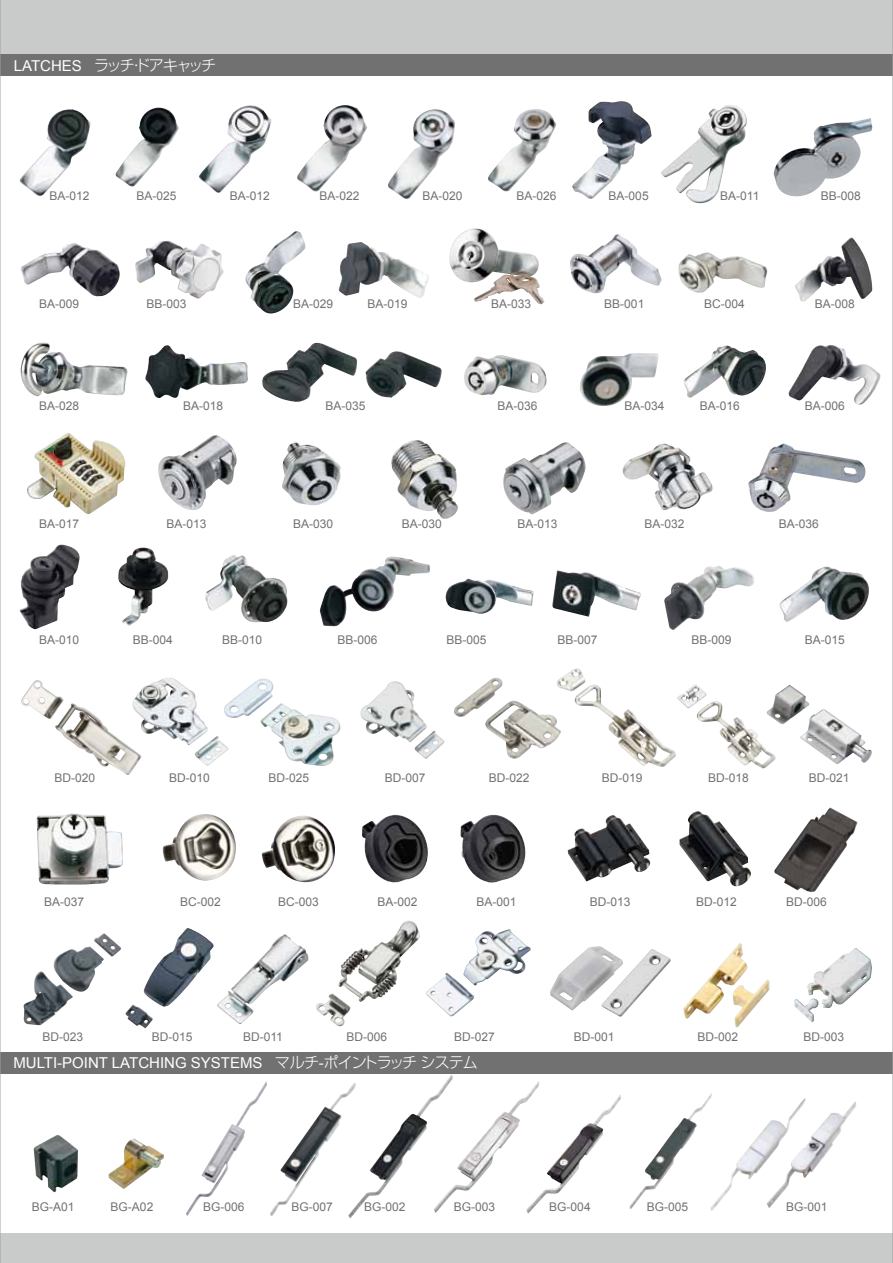
<style>
.page{position:relative;width:893px;height:1263px;background:#fff}
.page>*{position:absolute;margin:0;border:0;box-sizing:border-box;transform-origin:0 0}
.t1{font:15px "Arial";color:#fff}
.t2{font:300 15px "Shin Go Pro";letter-spacing:-.125em;color:#fff}
.t3{font:12px "Arial";color:#727171}
.s1{font-family:"Arial";font-weight:400}
.s2{font-family:"Shin Go Pro";font-weight:300}
</style>
<div class="page">
<div style="left:0;top:1233px;width:893px;height:30px;background:#c9caca"></div>
<div style="left:0;top:0;width:893px;height:75px;background:#c9caca"></div>
<div style="left:0;top:54px;width:893px;height:21px;background:#727171"></div>
<img style="left:20px;top:342px;width:108px;height:54px">
<img style="left:338px;top:242px;width:91px;height:56px">
<img style="left:145px;top:345px;width:103px;height:53px">
<img style="left:572px;top:101px;width:80px;height:98px">
<img style="left:661px;top:105px;width:86px;height:99px">
<img style="left:779px;top:566px;width:90px;height:56px">
<img style="left:464px;top:355px;width:83px;height:41px">
<img style="left:449px;top:229px;width:96px;height:76px">
<img style="left:488px;top:109px;width:68px;height:82px">
<img style="left:115px;top:108px;width:64px;height:79px">
<img style="left:388px;top:109px;width:67px;height:90px">
<img style="left:297px;top:105px;width:70px;height:87px">
<img style="left:245px;top:231px;width:61px;height:83px">
<img style="left:365px;top:351px;width:77px;height:47px">
<img style="left:262px;top:343px;width:95px;height:59px">
<img style="left:580px;top:353px;width:79px;height:53px">
<img style="left:748px;top:443px;width:118px;height:69px">
<img style="left:684px;top:345px;width:82px;height:53px">
<img style="left:199px;top:105px;width:73px;height:88px">
<img style="left:19px;top:109px;width:72px;height:87px">
<img style="left:622px;top:444px;width:91px;height:66px">
<img style="left:391px;top:440px;width:67px;height:79px">
<img style="left:282px;top:442px;width:59px;height:63px">
<img style="left:503px;top:442px;width:83px;height:73px">
<img style="left:158px;top:435px;width:79px;height:75px">
<img style="left:27px;top:433px;width:99px;height:81px">
<img style="left:36px;top:813px;width:87px;height:72px">
<img style="left:453px;top:1081px;width:86px;height:112px">
<img style="left:108px;top:1138px;width:56px;height:51px">
<img style="left:33px;top:1135px;width:45px;height:57px">
<img style="left:806px;top:1101px;width:50px;height:76px">
<img style="left:710px;top:1098px;width:96px;height:113px">
<img style="left:630px;top:1093px;width:82px;height:116px">
<img style="left:526px;top:1094px;width:95px;height:119px">
<img style="left:348px;top:1074px;width:105px;height:144px">
<img style="left:270px;top:1083px;width:86px;height:133px">
<img style="left:186px;top:1081px;width:81px;height:135px">
<img style="left:568px;top:815px;width:82px;height:67px">
<img style="left:679px;top:811px;width:72px;height:76px">
<img style="left:608px;top:949px;width:63px;height:68px">
<img style="left:550px;top:946px;width:73px;height:64px">
<img style="left:217px;top:934px;width:92px;height:90px">
<img style="left:337px;top:921px;width:83px;height:81px">
<img style="left:426px;top:929px;width:105px;height:88px">
<img style="left:229px;top:678px;width:112px;height:88px">
<img style="left:360px;top:681px;width:85px;height:78px">
<img style="left:454px;top:677px;width:102px;height:82px">
<img style="left:774px;top:807px;width:84px;height:85px">
<img style="left:774px;top:685px;width:98px;height:79px">
<img style="left:55px;top:703px;width:80px;height:72px">
<img style="left:21px;top:680px;width:43px;height:40px">
<img style="left:556px;top:668px;width:120px;height:99px">
<img style="left:125px;top:928px;width:89px;height:100px">
<img style="left:677px;top:684px;width:30px;height:24px">
<img style="left:696px;top:701px;width:80px;height:68px">
<img style="left:683px;top:943px;width:87px;height:84px">
<img style="left:131px;top:678px;width:98px;height:89px">
<img style="left:794px;top:948px;width:78px;height:74px">
<img style="left:23px;top:971px;width:50px;height:54px">
<img style="left:53px;top:933px;width:68px;height:59px">
<img style="left:570px;top:234px;width:92px;height:60px">
<img style="left:261px;top:815px;width:74px;height:68px">
<img style="left:163px;top:814px;width:73px;height:66px">
<img style="left:678px;top:252px;width:90px;height:41px">
<img style="left:726px;top:281px;width:38px;height:12px">
<img style="left:664px;top:566px;width:90px;height:64px">
<img style="left:773px;top:118px;width:100px;height:79px">
<img style="left:118px;top:547px;width:51px;height:79px">
<img style="left:205px;top:555px;width:83px;height:68px">
<img style="left:552px;top:570px;width:89px;height:47px">
<img style="left:445px;top:578px;width:89px;height:36px">
<img style="left:320px;top:556px;width:110px;height:70px">
<img style="left:135px;top:240px;width:89px;height:59px">
<img style="left:21px;top:243px;width:99px;height:53px">
<img style="left:19px;top:544px;width:61px;height:86px">
<img style="left:460px;top:814px;width:66px;height:69px">
<img style="left:362px;top:815px;width:66px;height:67px">
<img style="left:795px;top:237px;width:77px;height:65px">
<img style="left:789px;top:345px;width:91px;height:59px">
<div style="left:0;top:1052px;width:893px;height:21px;background:#727171"></div>
<hr style="left:0;top:0;width:1px;height:1263px;background:#9fa0a0">
<hr style="left:892px;top:0;width:1px;height:1263px;background:#9fa0a0">
<p class="t2" style="left:14px;top:53px;width:204px"><span class="s1">LATCHES</span> ラッチ・ドアキャッチ</p>
<p class="t3" style="left:49px;top:188px;width:42px">BA-012</p>
<p class="t3" style="left:137px;top:188px;width:42px">BA-025</p>
<p class="t3" style="left:230px;top:188px;width:42px">BA-012</p>
<p class="t3" style="left:319px;top:188px;width:42px">BA-022</p>
<p class="t3" style="left:422px;top:188px;width:42px">BA-020</p>
<p class="t3" style="left:517px;top:188px;width:42px">BA-026</p>
<p class="t3" style="left:609px;top:188px;width:42px">BA-005</p>
<p class="t3" style="left:720px;top:188px;width:41px">BA-011</p>
<p class="t3" style="left:821px;top:188px;width:42px">BB-008</p>
<p class="t3" style="left:39px;top:296px;width:42px">BA-009</p>
<p class="t3" style="left:146px;top:296px;width:42px">BB-003</p>
<p class="t3" style="left:293px;top:296px;width:42px">BA-029</p>
<p class="t3" style="left:368px;top:296px;width:42px">BA-019</p>
<p class="t3" style="left:491px;top:296px;width:42px">BA-033</p>
<p class="t3" style="left:604px;top:296px;width:42px">BB-001</p>
<p class="t3" style="left:704px;top:296px;width:42px">BC-004</p>
<p class="t3" style="left:815px;top:296px;width:42px">BA-008</p>
<p class="t3" style="left:39px;top:398px;width:42px">BA-028</p>
<p class="t3" style="left:183px;top:398px;width:42px">BA-018</p>
<p class="t3" style="left:325px;top:398px;width:42px">BA-035</p>
<p class="t3" style="left:497px;top:398px;width:42px">BA-036</p>
<p class="t3" style="left:624px;top:398px;width:42px">BA-034</p>
<p class="t3" style="left:700px;top:398px;width:42px">BA-016</p>
<p class="t3" style="left:805px;top:398px;width:42px">BA-006</p>
<p class="t3" style="left:39px;top:516px;width:42px">BA-017</p>
<p class="t3" style="left:166px;top:516px;width:42px">BA-013</p>
<p class="t3" style="left:293px;top:516px;width:42px">BA-030</p>
<p class="t3" style="left:402px;top:516px;width:42px">BA-030</p>
<p class="t3" style="left:517px;top:516px;width:42px">BA-013</p>
<p class="t3" style="left:644px;top:516px;width:42px">BA-032</p>
<p class="t3" style="left:779px;top:516px;width:42px">BA-036</p>
<p class="t3" style="left:39px;top:632px;width:42px">BA-010</p>
<p class="t3" style="left:133px;top:632px;width:42px">BB-004</p>
<p class="t3" style="left:222px;top:632px;width:42px">BB-010</p>
<p class="t3" style="left:337px;top:632px;width:42px">BB-006</p>
<p class="t3" style="left:446px;top:632px;width:42px">BB-005</p>
<p class="t3" style="left:557px;top:632px;width:42px">BB-007</p>
<p class="t3" style="left:691px;top:632px;width:42px">BB-009</p>
<p class="t3" style="left:805px;top:632px;width:42px">BA-015</p>
<p class="t3" style="left:55px;top:770px;width:42px">BD-020</p>
<p class="t3" style="left:169px;top:770px;width:42px">BD-010</p>
<p class="t3" style="left:269px;top:770px;width:42px">BD-025</p>
<p class="t3" style="left:385px;top:770px;width:42px">BD-007</p>
<p class="t3" style="left:489px;top:770px;width:42px">BD-022</p>
<p class="t3" style="left:602px;top:770px;width:42px">BD-019</p>
<p class="t3" style="left:708px;top:770px;width:42px">BD-018</p>
<p class="t3" style="left:809px;top:770px;width:42px">BD-021</p>
<p class="t3" style="left:44px;top:894px;width:42px">BA-037</p>
<p class="t3" style="left:180px;top:894px;width:42px">BC-002</p>
<p class="t3" style="left:278px;top:894px;width:42px">BC-003</p>
<p class="t3" style="left:377px;top:894px;width:42px">BA-002</p>
<p class="t3" style="left:476px;top:894px;width:42px">BA-001</p>
<p class="t3" style="left:590px;top:894px;width:42px">BD-013</p>
<p class="t3" style="left:696px;top:894px;width:42px">BD-012</p>
<p class="t3" style="left:786px;top:894px;width:42px">BD-006</p>
<p class="t3" style="left:43px;top:1029px;width:42px">BD-023</p>
<p class="t3" style="left:152px;top:1029px;width:42px">BD-015</p>
<p class="t3" style="left:243px;top:1029px;width:41px">BD-011</p>
<p class="t3" style="left:346px;top:1029px;width:42px">BD-006</p>
<p class="t3" style="left:454px;top:1029px;width:42px">BD-027</p>
<p class="t3" style="left:574px;top:1029px;width:42px">BD-001</p>
<p class="t3" style="left:697px;top:1029px;width:42px">BD-002</p>
<p class="t3" style="left:804px;top:1029px;width:42px">BD-003</p>
<p class="t1" style="left:13px;top:1052px;width:466px">MULTI-POINT LATCHING SYSTEMS <span class="s2">マルチ</span>-<span class="s2">ポイントラッチシステム</span></p>
<p class="t3" style="left:32px;top:1199px;width:44px">BG-A01</p>
<p class="t3" style="left:111px;top:1199px;width:44px">BG-A02</p>
<p class="t3" style="left:203px;top:1199px;width:43px">BG-006</p>
<p class="t3" style="left:292px;top:1199px;width:43px">BG-007</p>
<p class="t3" style="left:364px;top:1199px;width:43px">BG-002</p>
<p class="t3" style="left:454px;top:1199px;width:43px">BG-003</p>
<p class="t3" style="left:549px;top:1199px;width:43px">BG-004</p>
<p class="t3" style="left:647px;top:1199px;width:43px">BG-005</p>
<p class="t3" style="left:786px;top:1199px;width:43px">BG-001</p>
</div>
